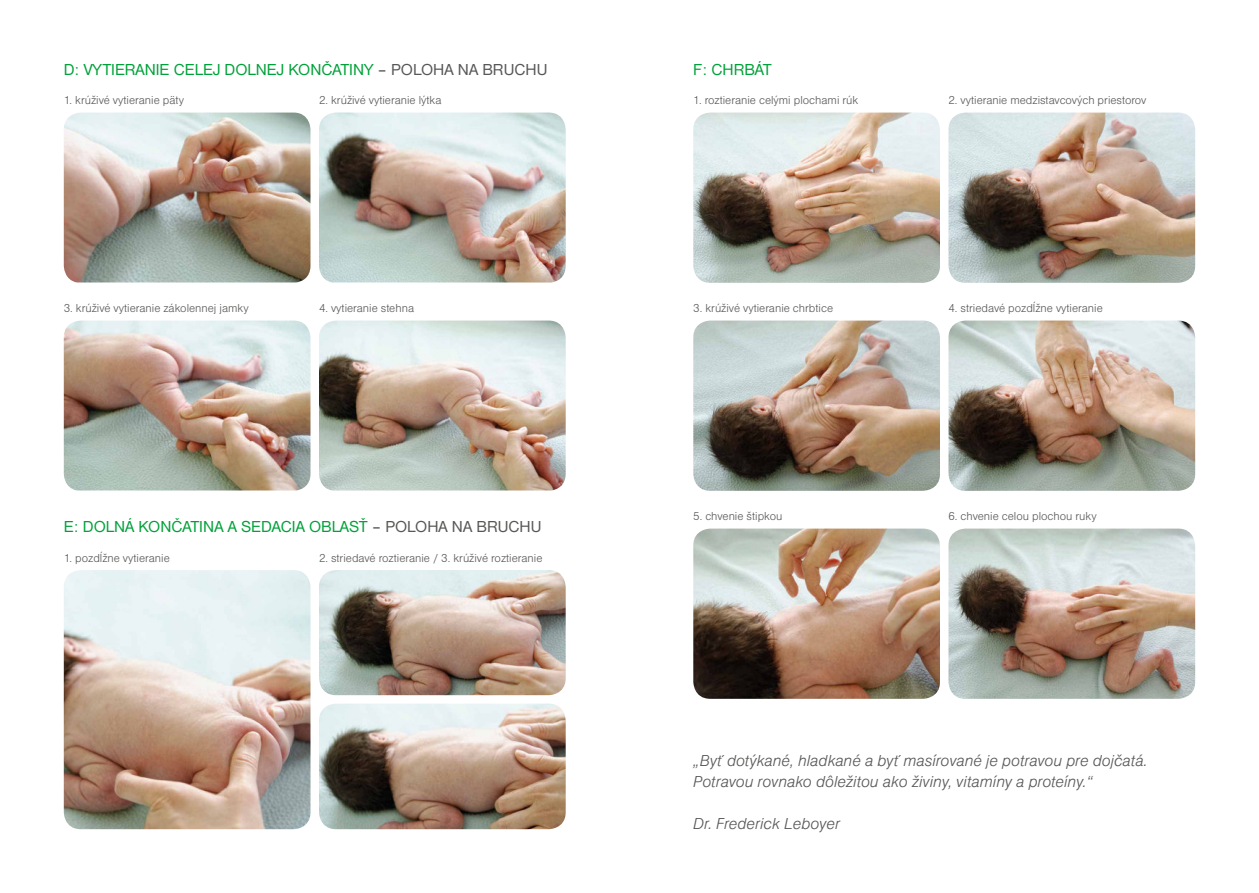
<style>
.page{position:relative;width:1259px;height:893px;background:#fff}
.page>*{position:absolute;margin:0;border:0;box-sizing:border-box;transform-origin:0 0}
.t1{font:16.5px/21px "Nimbus Sans DOT Ligh Ital";color:#575756}
.t2{font:16.5px "Nimbus Sans DOT";color:#00a13a}
.t3{font:12px "Nimbus Sans DOT Ligh";color:#575756}
.s1{color:#575756}
</style>
<div class="page">
<img style="left:64px;top:113px;width:246px;height:169px">
<img style="left:64px;top:321px;width:246px;height:169px">
<img style="left:319px;top:113px;width:247px;height:169px">
<img style="left:319px;top:321px;width:247px;height:169px">
<img style="left:64px;top:570px;width:246px;height:259px">
<img style="left:319px;top:704px;width:247px;height:125px">
<img style="left:319px;top:570px;width:247px;height:125px">
<img style="left:693px;top:113px;width:247px;height:170px">
<img style="left:693px;top:321px;width:247px;height:170px">
<img style="left:693px;top:529px;width:247px;height:170px">
<img style="left:948px;top:113px;width:247px;height:170px">
<img style="left:948px;top:321px;width:247px;height:170px">
<img style="left:948px;top:529px;width:247px;height:170px">
<h1 class="t2" style="left:64px;top:59px;width:485px">D: VYTIERANIE CELEJ DOLNEJ KONČATINY <span class="s1">– POLOHA NA BRUCHU</span></h1>
<h1 class="t2" style="left:693px;top:59px;width:80px">F: CHRBÁT</h1>
<p class="t3" style="left:64px;top:94px;width:122px">1. krúživé vytieranie päty</p>
<p class="t3" style="left:319px;top:94px;width:124px">2. krúživé vytieranie lýtka</p>
<p class="t3" style="left:693px;top:94px;width:167px">1. roztieranie celými plochami rúk</p>
<p class="t3" style="left:948px;top:94px;width:199px">2. vytieranie medzistavcových priestorov</p>
<p class="t3" style="left:64px;top:302px;width:186px">3. krúživé vytieranie zákolennej jamky</p>
<p class="t3" style="left:319px;top:302px;width:97px">4. vytieranie stehna</p>
<p class="t3" style="left:693px;top:302px;width:141px">3. krúživé vytieranie chrbtice</p>
<p class="t3" style="left:948px;top:302px;width:156px">4. striedavé pozdĺžne vytieranie</p>
<h1 class="t2" style="left:64px;top:517px;width:479px">E: DOLNÁ KONČATINA A SEDACIA OBLASŤ <span class="s1">– POLOHA NA BRUCHU</span></h1>
<p class="t3" style="left:693px;top:510px;width:91px">5. chvenie štipkou</p>
<p class="t3" style="left:948px;top:510px;width:150px">6. chvenie celou plochou ruky</p>
<p class="t3" style="left:64px;top:551px;width:107px">1. pozdĺžne vytieranie</p>
<p class="t3" style="left:319px;top:551px;width:225px">2. striedavé roztieranie / 3. krúživé roztieranie</p>
<h1 class="t1" style="left:693px;top:752px;width:456px">„Byť dotýkané, hladkané a byť masírované je potravou pre dojčatá.<br>Potravou rovnako dôležitou ako živiny, vitamíny a proteíny.“</h1>
<h1 class="t1" style="left:693px;top:815px;width:148px">Dr. Frederick Leboyer</h1>
</div>
